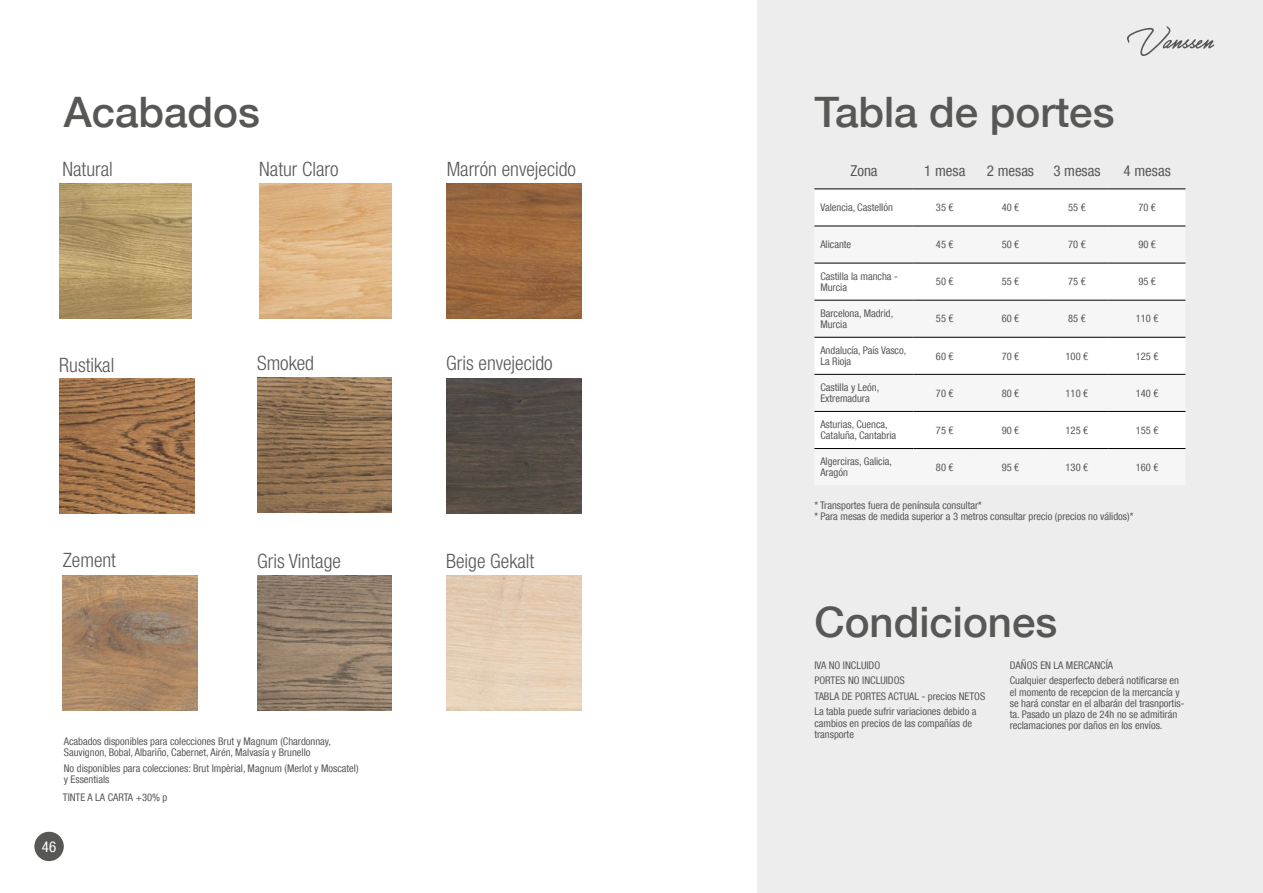
<style>
.page{position:relative;width:1263px;height:893px;background:#fff}
.page>*{position:absolute;margin:0;border:0;box-sizing:border-box;transform-origin:0 0}
.t1{font:500 42px "Helvetica Neue LT Com";color:#575756}
.t2{font:300 condensed 19.8px "Helvetica Neue LT Com";color:#575756}
.t3{font:condensed 15px "Helvetica Neue LT Com";color:#575756}
.t4{font:condensed 15px "Helvetica Neue LT Com";color:#fff}
.t5{font:condensed 10.5px/11.2px "Helvetica Neue LT Com";color:#575756}
</style>
<div class="page">
<div style="left:34px;top:832px;width:30px;height:29px;background:#575756;border-radius:50%"></div>
<div style="left:758px;top:0;width:505px;height:893px;background:#ededed"></div>
<div style="left:814px;top:190px;width:371px;height:36px;background:#fff"></div>
<svg style="left:814px;top:262px;width:371px;height:186px;fill:#fff"></svg>
<hr style="left:814px;top:189px;width:100px;height:1px;background:#000">
<hr style="left:914px;top:189px;width:62px;height:1px;background:#000">
<hr style="left:976px;top:189px;width:69px;height:1px;background:#000">
<hr style="left:1045px;top:189px;width:64px;height:1px;background:#000">
<hr style="left:1109px;top:189px;width:76px;height:1px;background:#000">
<hr style="left:814px;top:226px;width:100px;height:1px;background:#000">
<hr style="left:914px;top:226px;width:62px;height:1px;background:#000">
<hr style="left:976px;top:226px;width:69px;height:1px;background:#000">
<hr style="left:1045px;top:226px;width:64px;height:1px;background:#000">
<hr style="left:1109px;top:226px;width:76px;height:1px;background:#000">
<hr style="left:814px;top:263px;width:100px;height:1px;background:#000">
<hr style="left:914px;top:263px;width:62px;height:1px;background:#000">
<hr style="left:976px;top:263px;width:69px;height:1px;background:#000">
<hr style="left:1045px;top:263px;width:64px;height:1px;background:#000">
<hr style="left:1109px;top:263px;width:76px;height:1px;background:#000">
<hr style="left:814px;top:300px;width:100px;height:1px;background:#000">
<hr style="left:914px;top:300px;width:62px;height:1px;background:#000">
<hr style="left:976px;top:300px;width:69px;height:1px;background:#000">
<hr style="left:1045px;top:300px;width:64px;height:1px;background:#000">
<hr style="left:1109px;top:300px;width:76px;height:1px;background:#000">
<hr style="left:814px;top:337px;width:100px;height:1px;background:#000">
<hr style="left:914px;top:337px;width:62px;height:1px;background:#000">
<hr style="left:976px;top:337px;width:69px;height:1px;background:#000">
<hr style="left:1045px;top:337px;width:64px;height:1px;background:#000">
<hr style="left:1109px;top:337px;width:76px;height:1px;background:#000">
<hr style="left:814px;top:374px;width:100px;height:1px;background:#000">
<hr style="left:914px;top:374px;width:62px;height:1px;background:#000">
<hr style="left:976px;top:374px;width:69px;height:1px;background:#000">
<hr style="left:1045px;top:374px;width:64px;height:1px;background:#000">
<hr style="left:1109px;top:374px;width:76px;height:1px;background:#000">
<hr style="left:814px;top:411px;width:100px;height:1px;background:#000">
<hr style="left:914px;top:411px;width:62px;height:1px;background:#000">
<hr style="left:976px;top:411px;width:69px;height:1px;background:#000">
<hr style="left:1045px;top:411px;width:64px;height:1px;background:#000">
<hr style="left:1109px;top:411px;width:76px;height:1px;background:#000">
<hr style="left:814px;top:448px;width:100px;height:1px;background:#000">
<hr style="left:914px;top:448px;width:62px;height:1px;background:#000">
<hr style="left:976px;top:448px;width:69px;height:1px;background:#000">
<hr style="left:1045px;top:448px;width:64px;height:1px;background:#000">
<hr style="left:1109px;top:448px;width:76px;height:1px;background:#000">
<svg style="left:1127px;top:26px;width:87px;height:30px"></svg>
<img style="left:259px;top:184px;width:133px;height:134px">
<img style="left:59px;top:184px;width:133px;height:134px">
<img style="left:59px;top:379px;width:135px;height:135px">
<img style="left:447px;top:184px;width:134px;height:134px">
<img style="left:257px;top:378px;width:135px;height:134px">
<img style="left:446px;top:378px;width:136px;height:136px">
<img style="left:257px;top:576px;width:135px;height:135px">
<img style="left:63px;top:576px;width:134px;height:134px">
<h1 class="t1" style="left:64px;top:87px;width:198px">Acabados</h1>
<h2 class="t2" style="left:62px;top:158px;width:52px">Natural</h2>
<h2 class="t2" style="left:259px;top:158px;width:81px">Natur Claro</h2>
<h2 class="t2" style="left:447px;top:158px;width:131px">Marrón envejecido</h2>
<h2 class="t2" style="left:59px;top:353px;width:57px">Rustikal</h2>
<h2 class="t2" style="left:257px;top:352px;width:58px">Smoked</h2>
<h2 class="t2" style="left:446px;top:352px;width:108px">Gris envejecido</h2>
<h2 class="t2" style="left:63px;top:549px;width:55px">Zement</h2>
<h2 class="t2" style="left:257px;top:549px;width:85px">Gris Vintage</h2>
<p class="t5" style="left:64px;top:736px;width:269px">Acabados disponibles para colecciones Brut y Magnum (Chardonnay,<br>Sauvignon, Bobal, Albariño, Cabernet, Airén, Malvasía y Brunello</p>
<p class="t5" style="left:64px;top:762px;width:296px">No disponibles para colecciones: Brut Impèrial, Magnum (Merlot y Moscatel) y Essentials</p>
<p class="t5" style="left:63px;top:792px;width:106px">TINTE A LA CARTA +30% p</p>
<h3 class="t4" style="left:42px;top:838px;width:16px">46</h3>
<h2 class="t2" style="left:446px;top:549px;width:90px">Beige Gekalt</h2>
<h1 class="t1" style="left:814px;top:87px;width:302px">Tabla de portes</h1>
<h3 class="t3" style="left:850px;top:162px;width:29px">Zona</h3>
<h3 class="t3" style="left:924px;top:162px;width:43px">1 mesa</h3>
<h3 class="t3" style="left:987px;top:162px;width:49px">2 mesas</h3>
<h3 class="t3" style="left:1053px;top:162px;width:49px">3 mesas</h3>
<h3 class="t3" style="left:1123px;top:162px;width:49px">4 mesas</h3>
<p class="t5" style="left:820px;top:202px;width:74px">Valencia, Castellón</p>
<p class="t5" style="left:936px;top:202px;width:19px">35 €</p>
<p class="t5" style="left:1002px;top:202px;width:19px">40 €</p>
<p class="t5" style="left:1068px;top:202px;width:19px">55 €</p>
<p class="t5" style="left:1138px;top:202px;width:19px">70 €</p>
<p class="t5" style="left:820px;top:239px;width:32px">Alicante</p>
<p class="t5" style="left:936px;top:239px;width:19px">45 €</p>
<p class="t5" style="left:1002px;top:239px;width:19px">50 €</p>
<p class="t5" style="left:1068px;top:239px;width:19px">70 €</p>
<p class="t5" style="left:1138px;top:239px;width:19px">90 €</p>
<p class="t5" style="left:820px;top:270px;width:79px">Castilla la mancha -<br>Murcia</p>
<p class="t5" style="left:936px;top:276px;width:19px">50 €</p>
<p class="t5" style="left:1002px;top:276px;width:19px">55 €</p>
<p class="t5" style="left:1068px;top:276px;width:19px">75 €</p>
<p class="t5" style="left:1138px;top:276px;width:19px">95 €</p>
<p class="t5" style="left:820px;top:307px;width:74px">Barcelona, Madrid,<br>Murcia</p>
<p class="t5" style="left:936px;top:313px;width:19px">55 €</p>
<p class="t5" style="left:1002px;top:313px;width:19px">60 €</p>
<p class="t5" style="left:1068px;top:313px;width:19px">85 €</p>
<p class="t5" style="left:1136px;top:313px;width:24px">110 €</p>
<p class="t5" style="left:820px;top:344px;width:87px">Andalucía, País Vasco,<br>La Rioja</p>
<p class="t5" style="left:936px;top:350px;width:19px">60 €</p>
<p class="t5" style="left:1002px;top:350px;width:19px">70 €</p>
<p class="t5" style="left:1065px;top:350px;width:24px">100 €</p>
<p class="t5" style="left:1136px;top:350px;width:24px">125 €</p>
<p class="t5" style="left:820px;top:381px;width:60px">Castilla y León,<br>Extremadura</p>
<p class="t5" style="left:936px;top:387px;width:19px">70 €</p>
<p class="t5" style="left:1002px;top:387px;width:19px">80 €</p>
<p class="t5" style="left:1065px;top:387px;width:24px">110 €</p>
<p class="t5" style="left:1136px;top:387px;width:24px">140 €</p>
<p class="t5" style="left:820px;top:419px;width:77px">Asturias, Cuenca,<br>Cataluña, Cantabria</p>
<p class="t5" style="left:936px;top:424px;width:19px">75 €</p>
<p class="t5" style="left:1002px;top:424px;width:19px">90 €</p>
<p class="t5" style="left:1065px;top:424px;width:24px">125 €</p>
<p class="t5" style="left:1136px;top:424px;width:24px">155 €</p>
<p class="t5" style="left:820px;top:456px;width:73px">Algerciras, Galicia,<br>Aragón</p>
<p class="t5" style="left:936px;top:461px;width:19px">80 €</p>
<p class="t5" style="left:1002px;top:461px;width:19px">95 €</p>
<p class="t5" style="left:1065px;top:461px;width:24px">130 €</p>
<p class="t5" style="left:1136px;top:461px;width:24px">160 €</p>
<p class="t5" style="left:814px;top:499px;width:321px">* Transportes fuera de península consultar*<br>* Para mesas de medida superior a 3 metros consultar precio (precios no válidos)*</p>
<h1 class="t1" style="left:814px;top:597px;width:244px">Condiciones</h1>
<p class="t5" style="left:814px;top:657px;width:172px;line-height:15.5px">IVA NO INCLUIDO<br>PORTES NO INCLUIDOS<br>TABLA DE PORTES ACTUAL - precios NETOS<br>La tabla puede sufrir variaciones debido a</p>
<p class="t5" style="left:814px;top:717px;width:159px">cambios en precios de las compañías de transporte</p>
<p class="t5" style="left:1010px;top:657px;width:171px;line-height:15.5px">DAÑOS EN LA MERCANCÍA<br>Cualquier desperfecto deberá notificarse en</p>
<p class="t5" style="left:1010px;top:686px;width:176px">el momento de recepcion de la mercancía y se hará constar en el albarán del trasnportis&shy;ta. Pasado un plazo de 24h no se admitirán reclamaciones por daños en los envíos.</p>
</div>
